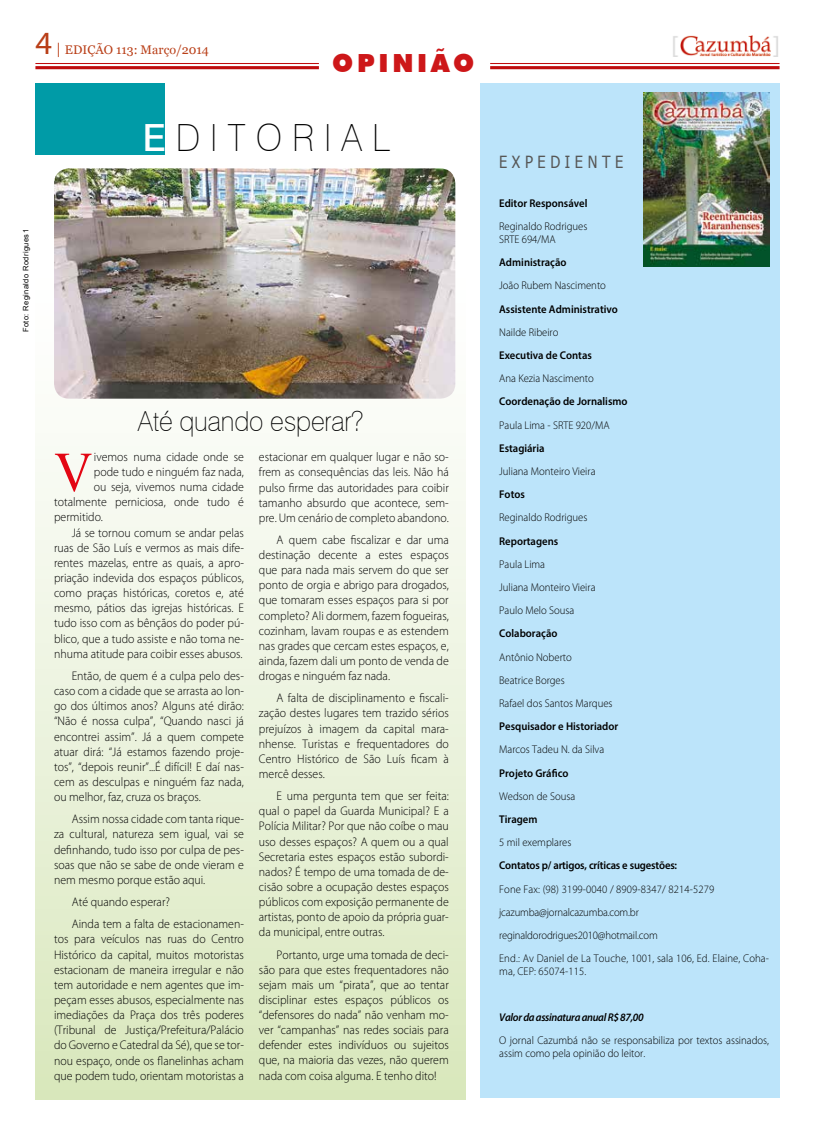
<style>
.page{position:relative;width:815px;height:1134px;background:#fff}
.page>*{position:absolute;margin:0;border:0;box-sizing:border-box;transform-origin:0 0}
.t1{font:56.62px "Times";color:#e30613;scale:.95 1}
.t2{font:100 37.5px "Swiss 721 BT";letter-spacing:.28em;color:#000;scale:.95 1}
.t3{font:100 27.62px "Swiss 721 BT";letter-spacing:-.005em;color:#000;scale:.95 1}
.t4{font:900 25px "Futura BT";letter-spacing:.15em;color:#cd1719}
.t5{font:16.75px "Tahoma";letter-spacing:.315em;color:#575756;scale:.87 1}
.t6{font:300 12.5px/15.1px "Myriad Pro";color:#000;text-align:justify;scale:.95 1}
.t7{font:12.5px "Georgia";color:#b93f18}
.t8{font:300 11.25px/23.2px "Myriad Pro";color:#000;scale:.95 1}
.t9{font:600 11.25px "Myriad Pro";color:#000;scale:.95 1}
.t10{font:italic 600 11.25px "Myriad Pro";letter-spacing:-.03em;color:#000;scale:.95 1}
.t11{font:7.5px "Arial";letter-spacing:.05em;color:#000}
.s1{font-family:"Myriad";font-size:32.5px}
.s2{font-size:15px}
.s3{font-weight:500;color:#fff}
</style>
<div class="page">
<img style="left:673px;top:35px;width:105px;height:22px">
<hr style="left:490px;top:63px;width:290px;height:1px;background:#c00d0e">
<hr style="left:490px;top:66px;width:290px;height:3px;background:#c00d0e">
<hr style="left:35px;top:63px;width:284px;height:1px;background:#c00d0e">
<hr style="left:35px;top:66px;width:284px;height:3px;background:#c00d0e">
<div style="left:35px;top:83px;width:130px;height:72px;background:#009ba7"></div>
<div style="left:480px;top:83px;width:300px;height:1015px;background:#bce4fa"></div>
<div style="left:35px;top:274px;width:431px;height:825px;background:linear-gradient(to bottom,#fff,#dae8be)"></div>
<img style="left:644px;top:92px;width:125px;height:175px">
<img style="left:54px;top:168px;width:401px;height:231px">
<p class="t7" style="left:35px;top:42px;width:175px"><span class="s1">4</span> <span class="s2">|</span> EDIÇÃO 113: Março/2014</p>
<h3 class="t4" style="left:332px;top:48px;width:144px">OPINIÃO</h3>
<h2 class="t2" style="left:143px;top:114px;width:262px"><span class="s3">E</span>DITORIAL</h2>
<p class="t11" style="left:21px;top:332px;width:104px;rotate:-90deg">Foto: Reginaldo Rodrigues1</p>
<h3 class="t3" style="left:138px;top:405px;width:239px">Até quando esperar?</h3>
<h1 class="t1" style="left:54px;top:440px;width:42px">V</h1>
<p class="t6" style="left:94px;top:449px;width:159px">ivemos numa cidade onde se</p>
<p class="t6" style="left:94px;top:464px;width:159px">pode tudo e ninguém faz nada,</p>
<p class="t6" style="left:94px;top:479px;width:159px">ou seja, vivemos numa cidade</p>
<p class="t6" style="left:54px;top:494px;width:201px">totalmente perniciosa, onde tudo é</p>
<p class="t6" style="left:54px;top:510px;width:53px">permitido.</p>
<p class="t6" style="left:72px;top:525px;width:183px">Já se tornou comum se andar pelas</p>
<p class="t6" style="left:54px;top:540px;width:201px">ruas de São Luís e vermos as mais dife-</p>
<p class="t6" style="left:54px;top:555px;width:201px">rentes mazelas, entre as quais, a apro-</p>
<p class="t6" style="left:54px;top:570px;width:201px">priação indevida dos espaços públicos,</p>
<p class="t6" style="left:54px;top:585px;width:201px">como praças históricas, coretos e, até</p>
<p class="t6" style="left:54px;top:600px;width:201px">mesmo, pátios das igrejas históricas. E</p>
<p class="t6" style="left:54px;top:616px;width:201px">tudo isso com as bênçãos do poder pú-</p>
<p class="t6" style="left:54px;top:631px;width:201px">blico, que a tudo assiste e não toma ne-</p>
<p class="t6" style="left:54px;top:646px;width:200px">nhuma atitude para coibir esses abusos.</p>
<p class="t6" style="left:54px;top:668px;width:201px;text-indent:18px">Então, de quem é a culpa pelo des&shy;caso com a cidade que se arrasta ao lon&shy;go dos últimos anos? Alguns até dirão: “Não é nossa culpa”, “Quando nasci já encontrei assim”. Já a quem compete atuar dirá: “Já estamos fazendo proje&shy;tos”, “depois reunir”...É difícil! E daí nas&shy;cem as desculpas e ninguém faz nada, ou melhor, faz, cruza os braços.</p>
<p class="t6" style="left:54px;top:811px;width:201px;text-indent:18px">Assim nossa cidade com tanta rique&shy;za cultural, natureza sem igual, vai se definhando, tudo isso por culpa de pes&shy;soas que não se sabe de onde vieram e nem mesmo porque estão aqui.</p>
<p class="t6" style="left:72px;top:891px;width:183px;line-height:22.2px">Até quando esperar?<br>Ainda tem a falta de estacionamen-</p>
<p class="t6" style="left:54px;top:932px;width:201px">tos para veículos nas ruas do Centro Histórico da capital, muitos motoristas estacionam de maneira irregular e não tem autoridade e nem agentes que im&shy;peçam esses abusos, especialmente nas imediações da Praça dos três poderes (Tribunal de Justiça/Prefeitura/Palácio do Governo e Catedral da Sé), que se tor&shy;nou espaço, onde os flanelinhas acham que podem tudo, orientam motoristas a</p>
<p class="t6" style="left:259px;top:449px;width:201px">estacionar em qualquer lugar e não so&shy;frem as consequências das leis. Não há pulso firme das autoridades para coibir tamanho absurdo que acontece, sem&shy;pre. Um cenário de completo abandono.</p>
<p class="t6" style="left:259px;top:532px;width:201px;text-indent:18px">A quem cabe fiscalizar e dar uma destinação decente a estes espaços que para nada mais servem do que ser ponto de orgia e abrigo para drogados, que tomaram esses espaços para si por completo? Ali dormem, fazem fogueiras, cozinham, lavam roupas e as estendem nas grades que cercam estes espaços, e, ainda, fazem dali um ponto de venda de drogas e ninguém faz nada.</p>
<p class="t6" style="left:259px;top:690px;width:201px;text-indent:18px">A falta de disciplinamento e fiscali&shy;zação destes lugares tem trazido sérios prejuízos à imagem da capital mara&shy;nhense. Turistas e frequentadores do Centro Histórico de São Luís ficam à mercê desses.</p>
<p class="t6" style="left:259px;top:788px;width:201px;text-indent:18px">E uma pergunta tem que ser feita: qual o papel da Guarda Municipal? E a Polícia Militar? Por que não coíbe o mau uso desses espaços? A quem ou a qual Secretaria estes espaços estão subordi&shy;nados? É tempo de uma tomada de de&shy;cisão sobre a ocupação destes espaços públicos com exposição permanente de artistas, ponto de apoio da própria guar&shy;da municipal, entre outras.</p>
<p class="t6" style="left:259px;top:947px;width:201px;text-indent:18px">Portanto, urge uma tomada de deci&shy;são para que estes frequentadores não sejam mais um “pirata”, que ao tentar disciplinar estes espaços públicos os “defensores do nada” não venham mo&shy;ver “campanhas” nas redes sociais para defender estes indivíduos ou sujeitos que, na maioria das vezes, não querem nada com coisa alguma. E tenho dito!</p>
<h3 class="t5" style="left:499px;top:151px;width:144px">EXPEDIENTE</h3>
<p class="t9" style="left:499px;top:196px;width:94px">Editor Responsável</p>
<p class="t8" style="left:499px;top:220px;width:94px;line-height:12.6px">Reginaldo Rodrigues<br>SRTE 694/MA</p>
<p class="t9" style="left:499px;top:255px;width:72px">Administração</p>
<p class="t8" style="left:499px;top:274px;width:114px">João Rubem Nascimento</p>
<p class="t9" style="left:499px;top:302px;width:127px">Assistente Administrativo</p>
<p class="t8" style="left:499px;top:320px;width:64px">Nailde Ribeiro</p>
<p class="t9" style="left:499px;top:348px;width:99px">Executiva de Contas</p>
<p class="t8" style="left:499px;top:367px;width:101px">Ana Kezia Nascimento</p>
<p class="t9" style="left:499px;top:394px;width:137px">Coordenação de Jornalismo</p>
<p class="t8" style="left:499px;top:413px;width:118px">Paula Lima - SRTE 920/MA</p>
<p class="t9" style="left:499px;top:441px;width:49px">Estagiária</p>
<p class="t8" style="left:499px;top:459px;width:103px">Juliana Monteiro Vieira</p>
<p class="t9" style="left:499px;top:487px;width:29px">Fotos</p>
<p class="t8" style="left:499px;top:506px;width:94px">Reginaldo Rodrigues</p>
<p class="t9" style="left:499px;top:534px;width:64px">Reportagens</p>
<p class="t8" style="left:499px;top:552px;width:103px">Paula Lima<br>Juliana Monteiro Vieira<br>Paulo Melo Sousa</p>
<p class="t9" style="left:499px;top:626px;width:63px">Colaboração</p>
<p class="t8" style="left:499px;top:645px;width:121px">Antônio Noberto<br>Beatrice Borges<br>Rafael dos Santos Marques</p>
<p class="t9" style="left:499px;top:719px;width:127px">Pesquisador e Historiador</p>
<p class="t8" style="left:499px;top:738px;width:112px">Marcos Tadeu N. da Silva</p>
<p class="t9" style="left:499px;top:766px;width:75px">Projeto Gráfico</p>
<p class="t8" style="left:499px;top:784px;width:81px">Wedson de Sousa</p>
<p class="t9" style="left:499px;top:812px;width:42px">Tiragem</p>
<p class="t8" style="left:499px;top:831px;width:77px">5 mil exemplares</p>
<p class="t9" style="left:499px;top:858px;width:189px">Contatos p/ artigos, críticas e sugestões:</p>
<p class="t8" style="left:499px;top:877px;width:286px">Fone Fax: (98) 3199-0040 / 8909-8347/ 8214-5279 jcazumba@jornalcazumba.com.br reginaldorodrigues2010@hotmail.com<br>End.: Av Daniel de La Touche, 1001, sala 106, Ed. Elaine, Coha-</p>
<p class="t8" style="left:499px;top:959px;width:93px">ma, CEP: 65074-115.</p>
<p class="t10" style="left:499px;top:1010px;width:154px">Valor da assinatura anual R$ 87,00</p>
<p class="t8" style="left:499px;top:1034px;width:286px;line-height:12.6px">O jornal Cazumbá não se responsabiliza por textos assinados, assim como pela opinião do leitor.</p>
</div>
